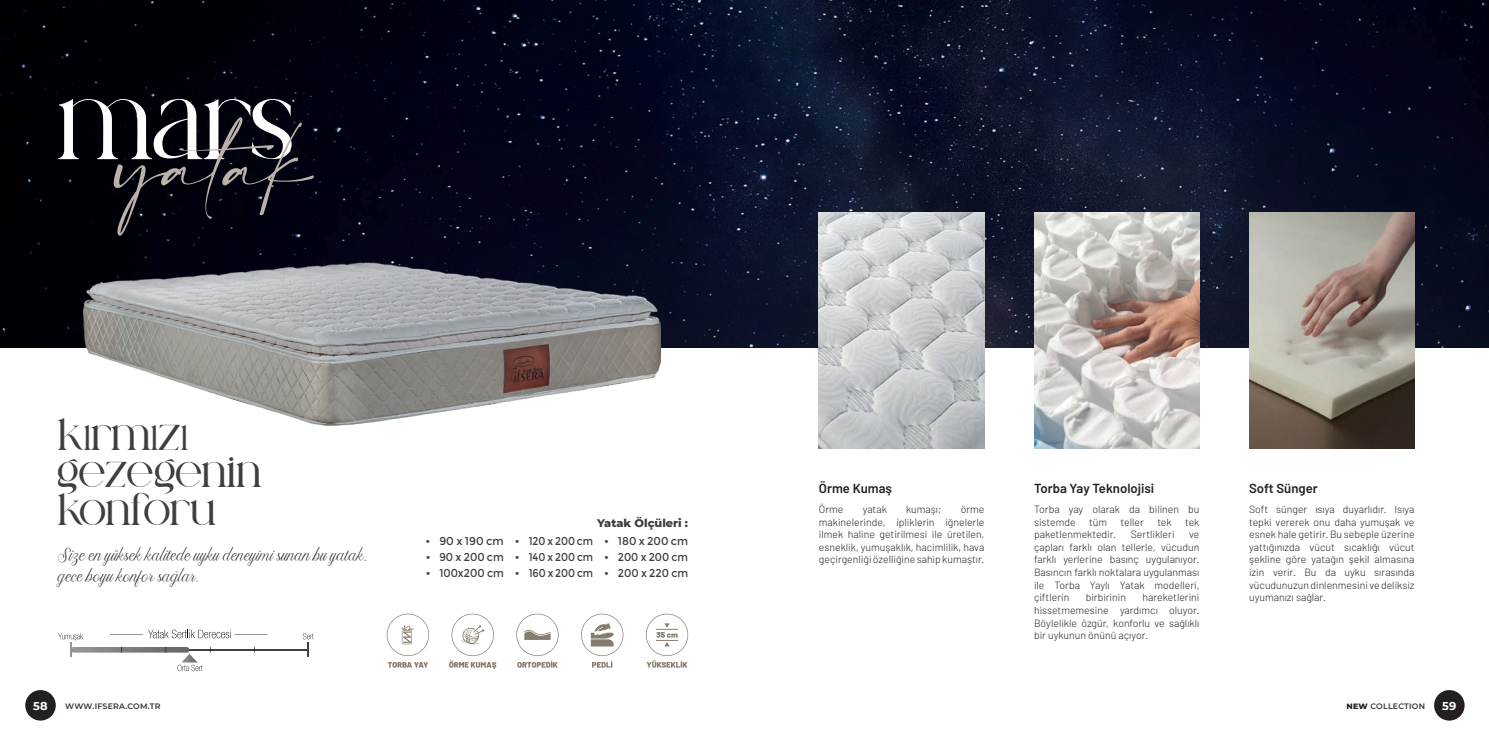
<style>
.page{position:relative;width:1489px;height:745px;background:#fff}
.page>*{position:absolute;margin:0;border:0;box-sizing:border-box;transform-origin:0 0}
.t1{font:109.81px "Rossile";color:#fff}
.t2{font:58.62px "Amalfi Coast";color:#bab2ab}
.t3{font:45.76px/37.4px "Rossile";color:#3e3e3f}
.t4{font:17.5px/21px "Akayla Script PERSONALUSE";color:#231f20}
.t5{font:600 13.12px "Barlow";color:#231f20}
.t6{font:700 11.38px "Montserrat";color:#fff}
.t7{font:11.29px "Montserrat";color:#3e3e3f}
.t8{font:800 11.29px "Montserrat";color:#3e3e3f}
.t9{font:300 10.5px/12.6px "Barlow";color:#231f20;text-align:justify}
.t10{font:600 7.88px "Montserrat";letter-spacing:.025em;color:#312f30}
.s1{font-weight:800;color:#231f20}
</style>
<div class="page">
<img style="left:0;top:0;width:1488px;height:347px">
<div style="left:1433px;top:689px;width:31px;height:31px;background:#231f20;border-radius:50%"></div>
<div style="left:25px;top:689px;width:31px;height:31px;background:#231f20;border-radius:50%"></div>
<img style="left:84px;top:262px;width:576px;height:163px">
<img style="left:819px;top:212px;width:165px;height:236px">
<img style="left:1033px;top:212px;width:166px;height:236px">
<img style="left:1248px;top:212px;width:166px;height:236px">
<hr style="left:71px;top:648px;width:237px;height:2px;background:#414042">
<svg style="left:303px;top:633px;width:11px;height:23px"></svg>
<hr style="left:234px;top:634px;width:33px;height:1px;background:#040503">
<svg style="left:58px;top:629px;width:173px;height:41px"></svg>
<svg style="left:387px;top:613px;width:42px;height:42px"></svg>
<svg style="left:388px;top:662px;width:40px;height:5px"></svg>
<svg style="left:516px;top:613px;width:42px;height:54px"></svg>
<svg style="left:646px;top:613px;width:42px;height:54px"></svg>
<svg style="left:449px;top:613px;width:47px;height:55px"></svg>
<svg style="left:581px;top:613px;width:42px;height:54px"></svg>
<h1 class="t1" style="left:58px;top:63px;width:236px">mars</h1>
<h2 class="t2" style="left:116px;top:134px;width:198px">yatak</h2>
<h3 class="t3" style="left:58px;top:416px;width:205px">kırmızı gezegenin konforu</h3>
<h3 class="t4" style="left:58px;top:543px;width:310px">Size en yüksek kalitede uyku deneyimi sunan bu yatak, gece boyu konfor sağlar.</h3>
<p class="t7" style="left:425px;top:534px;width:80px">• 90 x 190 cm</p>
<p class="t7" style="left:425px;top:550px;width:80px">• 90 x 200 cm</p>
<p class="t7" style="left:425px;top:566px;width:80px">• 100x200 cm</p>
<p class="t8" style="left:597px;top:514px;width:92px">Yatak Ölçüleri :</p>
<p class="t7" style="left:515px;top:534px;width:80px">• 120 x 200 cm</p>
<p class="t7" style="left:515px;top:550px;width:80px">• 140 x 200 cm</p>
<p class="t7" style="left:515px;top:566px;width:80px">• 160 x 200 cm</p>
<p class="t7" style="left:604px;top:534px;width:85px">• 180 x 200 cm</p>
<p class="t7" style="left:604px;top:550px;width:85px">• 200 x 200 cm</p>
<p class="t7" style="left:604px;top:566px;width:85px">• 200 x 220 cm</p>
<p class="t5" style="left:819px;top:479px;width:75px">Örme Kumaş</p>
<p class="t5" style="left:1033px;top:479px;width:122px">Torba Yay Teknolojisi</p>
<p class="t5" style="left:1248px;top:479px;width:70px">Soft Sünger</p>
<p class="t9" style="left:819px;top:502px;width:26px">Örme</p>
<p class="t9" style="left:862px;top:502px;width:26px">yatak</p>
<p class="t9" style="left:906px;top:502px;width:37px">kumaşı;</p>
<p class="t9" style="left:1248px;top:502px;width:167px">Soft sünger ısıya duyarlıdır. Isıya tepki vererek onu daha yumuşak ve esnek hale getirir. Bu sebeple üzerine yattığınızda vücut sıcaklığı vücut şekline göre yatağın şekil almasına izin verir. Bu da uyku sırasında vücudunuzun dinlenmesini ve deliksiz uyumanızı sağlar.</p>
<p class="t9" style="left:819px;top:502px;width:167px;text-indent:142px">örme makinelerinde, ipliklerin iğnelerle ilmek haline getirilmesi ile üretilen, esneklik, yumuşaklık, hacimlilik, hava geçirgenliği özelliğine sahip kumaştır.</p>
<p class="t9" style="left:1033px;top:502px;width:167px">Torba yay olarak da bilinen bu sistemde</p>
<p class="t9" style="left:1089px;top:515px;width:20px">tüm</p>
<p class="t9" style="left:1120px;top:515px;width:25px">teller</p>
<p class="t9" style="left:1157px;top:515px;width:16px">tek</p>
<p class="t9" style="left:1184px;top:515px;width:16px">tek</p>
<p class="t9" style="left:1033px;top:527px;width:84px">paketlenmektedir.</p>
<p class="t9" style="left:1130px;top:527px;width:45px">Sertlikleri</p>
<p class="t9" style="left:1033px;top:527px;width:167px;text-indent:155px">ve çapları farklı olan tellerle, vücudun farklı yerlerine basınç uygulanıyor.<br>Basıncın farklı noktalara uygulanması ile Torba Yaylı Yatak modelleri, çiftlerin</p>
<p class="t9" style="left:1033px;top:590px;width:167px;text-indent:108px">hareketlerini hissetmemesine yardımcı oluyor.<br>Böylelikle özgür, konforlu ve sağlıklı bir uykunun önünü açıyor.</p>
<p class="t9" style="left:1085px;top:590px;width:42px">birbirinin</p>
<p class="t6" style="left:33px;top:697px;width:16px">58</p>
<p class="t10" style="left:65px;top:700px;width:97px">WWW.IFSERA.COM.TR</p>
<p class="t10" style="left:1346px;top:700px;width:80px"><span class="s1">NEW</span> COLLECTION</p>
<p class="t6" style="left:1441px;top:697px;width:16px">59</p>
</div>
